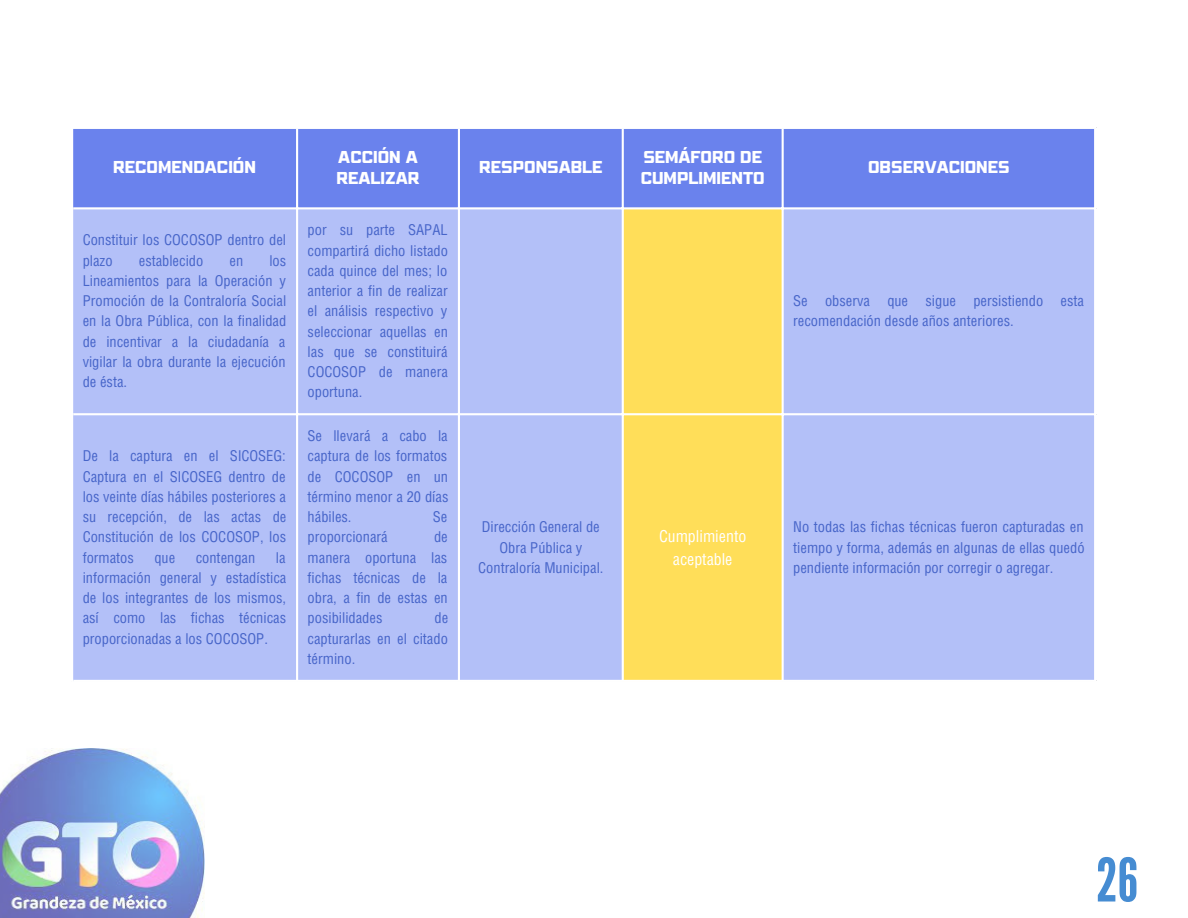
<style>
.page{position:relative;width:1188px;height:918px;background:#fff}
.page>*{position:absolute;margin:0;border:0;box-sizing:border-box;transform-origin:0 0}
.t1{font:60px "League Gothic";color:#468cd2}
.t2{font:16.5px/22.5px "Helios Cond";color:#fff;text-align:center}
.t3{font:15.45px/21.3px "Pattanakarn Bold Wd 3";color:#fff}
.t4{font:15px/20.2px "Helios Cond";color:#4765c9;text-align:justify}
</style>
<div class="page">
<img style="left:0;top:748px;width:205px;height:170px">
<div style="left:73px;top:129px;width:1021px;height:78px;background:#6a82ed"></div>
<div style="left:73px;top:209px;width:1021px;height:471px;background:#b3c0f8"></div>
<div style="left:624px;top:209px;width:158px;height:471px;background:#ffde59"></div>
<hr style="left:296px;top:129px;width:2px;height:551px;background:#fff">
<hr style="left:458px;top:129px;width:2px;height:551px;background:#fff">
<hr style="left:622px;top:129px;width:2px;height:551px;background:#fff">
<hr style="left:782px;top:129px;width:2px;height:551px;background:#fff">
<hr style="left:73px;top:413px;width:1023px;height:2px;background:#fff">
<p class="t3" style="left:113px;top:157px;width:144px">RECOMENDACIÓN</p>
<p class="t3" style="left:337px;top:147px;width:84px">ACCIÓN A<br>REALIZAR</p>
<p class="t4" style="left:83px;top:230px;width:205px">Constituir los COCOSOP dentro del plazo</p>
<p class="t4" style="left:83px;top:250px;width:205px;text-indent:187px">los Lineamientos para la Operación y Promoción de la Contraloría Social en la Obra Pública, con la finalidad de incentivar a la ciudadanía a vigilar la obra durante la ejecución de ésta.</p>
<p class="t4" style="left:139px;top:250px;width:66px">establecido</p>
<p class="t4" style="left:230px;top:250px;width:15px">en</p>
<p class="t4" style="left:83px;top:446px;width:205px">De la captura en el SICOSEG:<br>Captura en el SICOSEG dentro de los veinte días hábiles posteriores a su recepción, de las actas de Constitución de los COCOSOP, los formatos</p>
<p class="t4" style="left:83px;top:547px;width:205px;text-indent:193px">la información general y estadística de los integrantes de los mismos, así como las fichas técnicas proporcionadas a los COCOSOP.</p>
<p class="t4" style="left:154px;top:547px;width:22px">que</p>
<p class="t4" style="left:196px;top:547px;width:61px">contengan</p>
<p class="t4" style="left:308px;top:220px;width:142px">por su parte SAPAL compartirá dicho listado cada quince del mes; lo anterior a fin de realizar el análisis respectivo y seleccionar aquellas en las que se constituirá COCOSOP de manera oportuna.</p>
<p class="t4" style="left:308px;top:426px;width:142px">Se llevará a cabo la captura de los formatos de COCOSOP en un término menor a 20 días hábiles.</p>
<p class="t4" style="left:433px;top:507px;width:16px">Se</p>
<p class="t4" style="left:308px;top:527px;width:82px">proporcionará</p>
<p class="t4" style="left:308px;top:527px;width:142px;text-indent:126px">de manera oportuna las fichas técnicas de la obra, a fin de estas en posibilidades</p>
<p class="t4" style="left:308px;top:608px;width:142px;text-indent:127px">de capturarlas en el citado término.</p>
<p class="t3" style="left:479px;top:157px;width:125px">RESPONSABLE</p>
<p class="t3" style="left:641px;top:147px;width:125px">SEMÁFORO DE<br>CUMPLIMIENTO</p>
<p class="t3" style="left:868px;top:157px;width:143px">OBSERVACIONES</p>
<p class="t4" style="left:793px;top:291px;width:292px">Se observa que sigue persistiendo esta recomendación desde años anteriores.</p>
<p class="t4" style="left:478px;top:517px;width:127px;text-align:center">Dirección General de<br>Obra Pública y<br>Contraloría Municipal.</p>
<p class="t2" style="left:659px;top:525px;width:89px">Cumplimiento aceptable</p>
<p class="t4" style="left:793px;top:517px;width:293px">No todas las fichas técnicas fueron capturadas en tiempo y forma, además en algunas de ellas quedó pendiente información por corregir o agregar.</p>
<h1 class="t1" style="left:1096px;top:845px;width:43px">26</h1>
</div>
